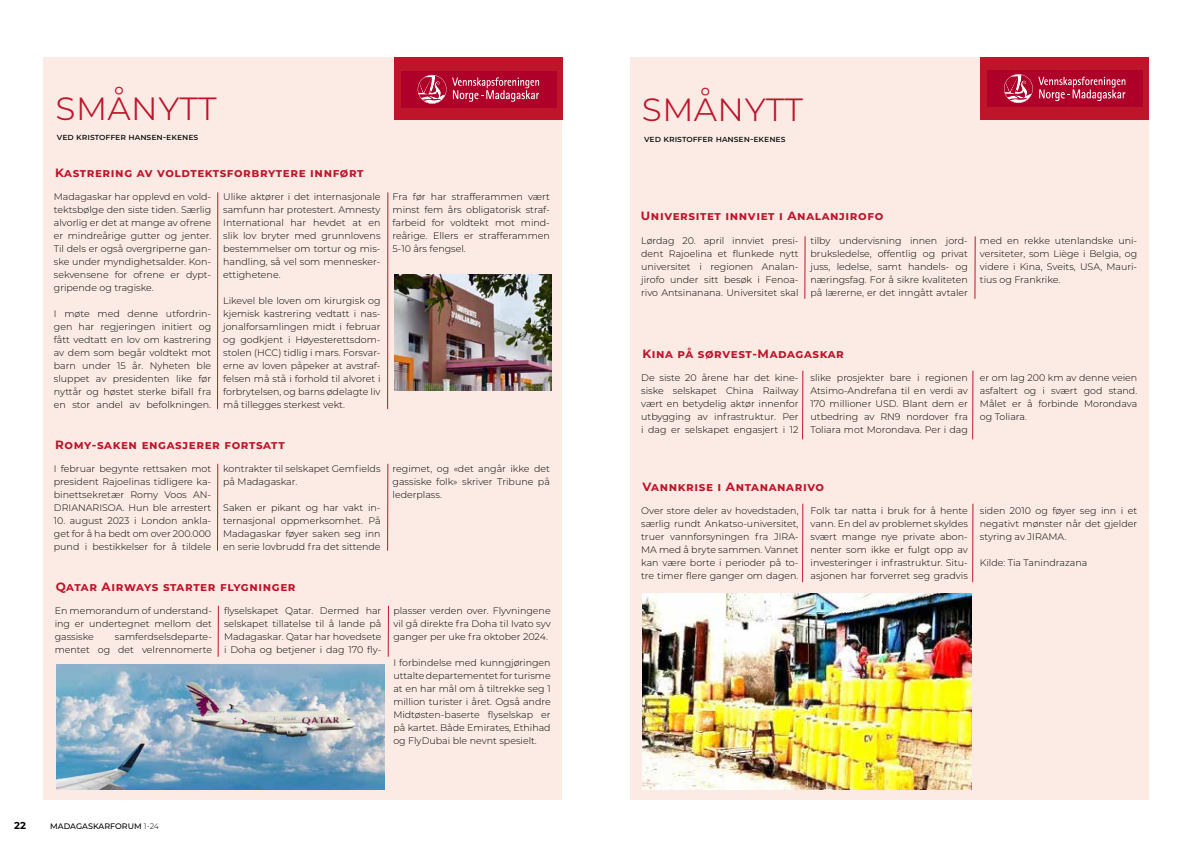
<style>
.page{position:relative;width:1191px;height:842px;background:#fff}
.page>*{position:absolute;margin:0;border:0;box-sizing:border-box;transform-origin:0 0}
.t1{font:300 40px "Montserrat";letter-spacing:-.01em;color:#be152b}
.t2{font:700 12px "Montserrat";letter-spacing:.05em;color:#be152b}
.t3{font:700 10px "Montserrat";color:#000}
.t4{font:300 9.5px/13px "Montserrat";color:#000;text-align:justify}
.t5{font:500 9px "Montserrat";color:#000}
.t6{font:500 8px "Montserrat";color:#000}
.s1{font-weight:300}
</style>
<div class="page">
<div style="left:43px;top:57px;width:518px;height:743px;background:#fbebe4"></div>
<div style="left:394px;top:58px;width:169px;height:62px;background:#be152b"></div>
<div style="left:401px;top:71px;width:155px;height:37px;background:#ae0028"></div>
<svg style="left:452px;top:77px;width:87px;height:25px"></svg>
<svg style="left:418px;top:75px;width:28px;height:29px"></svg>
<hr style="left:217px;top:192px;width:1px;height:217px;background:#be152b">
<hr style="left:387px;top:192px;width:1px;height:217px;background:#be152b">
<hr style="left:217px;top:464px;width:1px;height:87px;background:#be152b">
<hr style="left:387px;top:464px;width:1px;height:87px;background:#be152b">
<div style="left:630px;top:57px;width:518px;height:743px;background:#fbebe4"></div>
<div style="left:980px;top:57px;width:169px;height:62px;background:#be152b"></div>
<div style="left:987px;top:70px;width:155px;height:37px;background:#ae0028"></div>
<svg style="left:1038px;top:77px;width:87px;height:24px"></svg>
<svg style="left:1004px;top:74px;width:28px;height:29px"></svg>
<hr style="left:802px;top:371px;width:1px;height:68px;background:#be152b">
<hr style="left:972px;top:371px;width:1px;height:68px;background:#be152b">
<hr style="left:802px;top:504px;width:1px;height:78px;background:#be152b">
<hr style="left:972px;top:504px;width:1px;height:78px;background:#be152b">
<hr style="left:218px;top:606px;width:1px;height:51px;background:#be152b">
<hr style="left:388px;top:606px;width:1px;height:51px;background:#be152b">
<img style="left:395px;top:274px;width:157px;height:116px">
<img style="left:642px;top:594px;width:329px;height:195px">
<img style="left:57px;top:664px;width:327px;height:125px">
<hr style="left:804px;top:236px;width:1px;height:63px;background:#be152b">
<hr style="left:974px;top:236px;width:1px;height:63px;background:#be152b">
<h1 class="t1" style="left:55px;top:79px;width:163px">smånytt</h1>
<h1 class="t1" style="left:641px;top:79px;width:163px">smånytt</h1>
<p class="t5" style="left:57px;top:131px;width:143px">ved kristoffer hansen-ekenes</p>
<p class="t5" style="left:644px;top:133px;width:143px">ved kristoffer hansen-ekenes</p>
<p class="t2" style="left:55px;top:164px;width:310px">Kastrering av voldtektsforbrytere innført</p>
<p class="t4" style="left:54px;top:190px;width:159px">Madagaskar har opplevd en vold&shy;tektsbølge den siste tiden. Særlig alvorlig er det at mange av ofrene er mindreårige gutter og jenter.<br>Til dels er også overgriperne gan&shy;ske under myndighetsalder. Kon&shy;sekvensene for ofrene er dypt&shy;gripende og tragiske.</p>
<p class="t4" style="left:54px;top:307px;width:159px">I møte med denne utfordrin&shy;gen har regjeringen initiert og fått vedtatt en lov om kastrering av dem som begår voldtekt mot barn under 15 år. Nyheten ble sluppet av presidenten like før nyttår og høstet sterke bifall fra en stor andel av befolkningen.</p>
<p class="t4" style="left:223px;top:190px;width:159px">Ulike aktører i det internasjonale samfunn har protestert. Amnesty International har hevdet at en slik lov bryter med grunnlovens bestemmelser om tortur og mis&shy;handling, så vel som mennesker&shy;ettighetene.</p>
<p class="t4" style="left:223px;top:294px;width:159px">Likevel ble loven om kirurgisk og kjemisk kastrering vedtatt i nas&shy;jonalforsamlingen midt i februar og godkjent i Høyesterettsdom&shy;stolen (HCC) tidlig i mars. Forsvar&shy;erne av loven påpeker at avstraf&shy;felsen må stå i forhold til alvoret i forbrytelsen, og barns ødelagte liv må tillegges sterkest vekt.</p>
<p class="t2" style="left:55px;top:436px;width:231px">Romy-saken engasjerer fortsatt</p>
<p class="t4" style="left:54px;top:461px;width:159px">I februar begynte rettsaken mot president Rajoelinas tidligere ka&shy;binettsekretær Romy Voos AN-DRIANARISOA. Hun ble arrestert</p>
<p class="t4" style="left:54px;top:513px;width:159px">10. august 2023 i London ankla&shy;get for å ha bedt om over 200.000 pund i bestikkelser for å tildele</p>
<p class="t4" style="left:223px;top:461px;width:159px">kontrakter til selskapet Gemfields på Madagaskar.</p>
<p class="t4" style="left:223px;top:500px;width:159px">Saken er pikant og har vakt in&shy;ternasjonal oppmerksomhet. På Madagaskar føyer saken seg inn en serie lovbrudd fra det sittende</p>
<p class="t4" style="left:392px;top:190px;width:159px">Fra før har strafferammen vært minst fem års obligatorisk straf&shy;farbeid for voldtekt mot mind&shy;reårige. Ellers er strafferammen 5-10 års fengsel.</p>
<p class="t4" style="left:392px;top:461px;width:159px">regimet, og «det angår ikke det gassiske folk» skriver Tribune på lederplass.</p>
<p class="t2" style="left:56px;top:578px;width:241px">Qatar Airways starter flygninger</p>
<p class="t4" style="left:55px;top:603px;width:159px">En memorandum of understand&shy;ing er undertegnet mellom det gassiske</p>
<p class="t4" style="left:55px;top:629px;width:159px;text-align:right">samferdselsdeparte-<br>mentet og det velrennomerte</p>
<p class="t4" style="left:224px;top:603px;width:159px">flyselskapet Qatar. Dermed har selskapet tillatelse til å lande på Madagaskar. Qatar har hovedsete i Doha og betjener i dag 170 fly-</p>
<p class="t4" style="left:393px;top:603px;width:159px">plasser verden over. Flyvningene vil gå direkte fra Doha til Ivato syv ganger per uke fra oktober 2024.</p>
<p class="t4" style="left:393px;top:655px;width:159px">I forbindelse med kunngjøringen uttalte departementet for turisme at en har mål om å tiltrekke seg 1 million turister i året. Også andre Midtøsten-baserte flyselskap er på kartet. Både Emirates, Ethihad og FlyDubai ble nevnt spesielt.</p>
<p class="t3" style="left:14px;top:818px;width:13px">22</p>
<p class="t6" style="left:50px;top:820px;width:110px">MADAGASKARFORUM <span class="s1">1-24</span></p>
<p class="t2" style="left:641px;top:207px;width:244px">Universitet innviet i Analanjirofo</p>
<p class="t4" style="left:641px;top:234px;width:159px">Lørdag 20. april innviet presi&shy;dent Rajoelina et flunkede nytt universitet i regionen Analan&shy;jirofo under sitt besøk i Fenoa&shy;rivo Antsinanana. Universitet skal</p>
<p class="t4" style="left:810px;top:234px;width:159px">tilby undervisning innen jord&shy;bruksledelse, offentlig og privat juss, ledelse, samt handels- og næringsfag. For å sikre kvaliteten på lærerne, er det inngått avtaler</p>
<p class="t4" style="left:980px;top:234px;width:159px">med en rekke utenlandske uni&shy;versiteter, som Liège i Belgia, og videre i Kina, Sveits, USA, Mauri&shy;tius og Frankrike.</p>
<p class="t2" style="left:642px;top:345px;width:203px">Kina på sørvest-Madagaskar</p>
<p class="t4" style="left:641px;top:371px;width:159px">De siste 20 årene har det kine&shy;siske selskapet China Railway vært en betydelig aktør innenfor utbygging av infrastruktur. Per i dag er selskapet engasjert i 12</p>
<p class="t4" style="left:810px;top:371px;width:159px">slike prosjekter bare i regionen Atsimo-Andrefana til en verdi av 170 millioner USD. Blant dem er utbedring av RN9 nordover fra Toliara mot Morondava. Per i dag</p>
<p class="t4" style="left:980px;top:371px;width:159px">er om lag 200 km av denne veien asfaltert og i svært god stand.<br>Målet er å forbinde Morondava og Toliara.</p>
<p class="t2" style="left:642px;top:478px;width:183px">Vannkrise i Antananarivo</p>
<p class="t4" style="left:641px;top:504px;width:159px">Over store deler av hovedstaden, særlig rundt Ankatso-universitet, truer vannforsyningen fra JIRA-MA med å bryte sammen. Vannet kan være borte i perioder på to&shy;tre timer flere ganger om dagen.</p>
<p class="t4" style="left:810px;top:504px;width:159px">Folk tar natta i bruk for å hente vann. En del av problemet skyldes svært mange nye private abon&shy;nenter som ikke er fulgt opp av investeringer i infrastruktur. Situ&shy;asjonen har forverret seg gradvis</p>
<p class="t4" style="left:980px;top:504px;width:159px">siden 2010 og føyer seg inn i et negativt mønster når det gjelder styring av JIRAMA.</p>
<p class="t4" style="left:980px;top:556px;width:109px">Kilde: Tia Tanindrazana</p>
</div>
